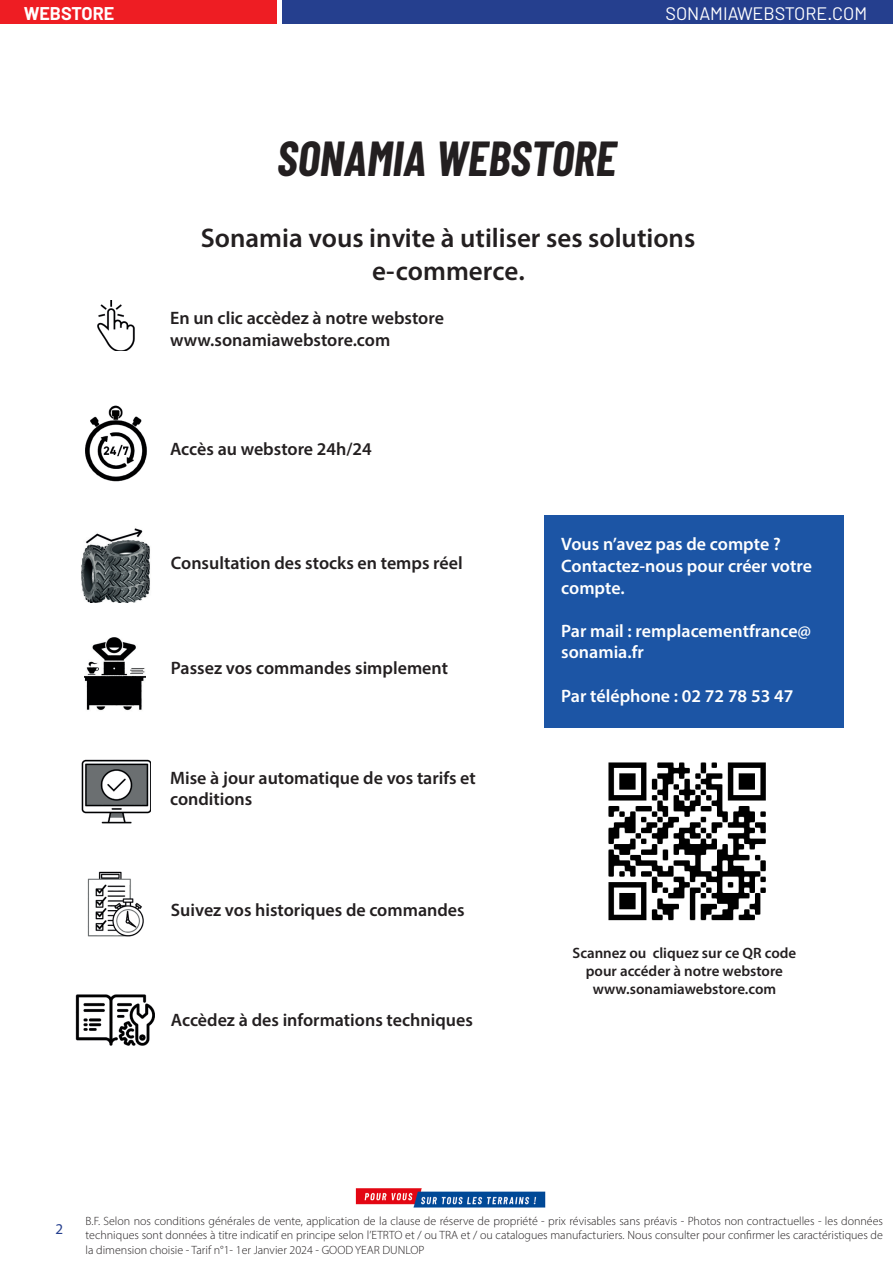
<style>
.page{position:relative;width:893px;height:1263px;background:#fff}
.page>*{position:absolute;margin:0;border:0;box-sizing:border-box;transform-origin:0 0}
.t1{font:italic 700 48px "Barlow Condensed";color:#231f20}
.t2{font:600 27px/32.4px "Myriad Pro";color:#231f20;text-align:center}
.t3{font:600 18px/21.6px "Myriad Pro";color:#231f20}
.t4{font:600 18px/21.6px "Myriad Pro";color:#fff}
.t5{font:18px "Barlow";color:#fff}
.t6{font:700 18px "Barlow";color:#fff}
.t7{font:600 15px "Myriad Pro";color:#231f20}
.t8{font:15px "Myriad Pro";color:#253f8e}
.t9{font:300 12px/14.4px "Myriad Pro";color:#231f20;text-align:justify}
</style>
<div class="page">
<img style="left:355px;top:1188px;width:191px;height:20px">
<div style="left:283px;top:0;width:610px;height:24px;background:#253f8e"></div>
<div style="left:0;top:0;width:276px;height:24px;background:#ee1d23"></div>
<img style="left:608px;top:762px;width:158px;height:159px">
<img style="left:97px;top:301px;width:38px;height:49px">
<img style="left:85px;top:405px;width:62px;height:77px">
<img style="left:81px;top:528px;width:69px;height:75px">
<img style="left:84px;top:637px;width:61px;height:74px">
<img style="left:81px;top:759px;width:70px;height:65px">
<img style="left:87px;top:871px;width:56px;height:65px">
<img style="left:75px;top:994px;width:79px;height:52px">
<div style="left:545px;top:515px;width:299px;height:213px;background:#1c55a5"></div>
<p class="t6" style="left:24px;top:0;width:92px">WEBSTORE</p>
<h3 class="t5" style="left:665px;top:2px;width:203px">SONAMIAWEBSTORE.COM</h3>
<p class="t1" style="left:277px;top:129px;width:341px">SONAMIA WEBSTORE</p>
<h2 class="t2" style="left:201px;top:221px;width:496px">Sonamia vous invite à utiliser ses solutions e-commerce.</h2>
<p class="t3" style="left:170px;top:307px;width:275px">En un clic accèdez à notre webstore</p>
<p class="t3" style="left:170px;top:329px;width:222px">www.sonamiawebstore.com</p>
<p class="t3" style="left:170px;top:438px;width:203px">Accès au webstore 24h/24</p>
<p class="t3" style="left:171px;top:552px;width:293px">Consultation des stocks en temps réel</p>
<p class="t3" style="left:171px;top:657px;width:279px">Passez vos commandes simplement</p>
<p class="t3" style="left:170px;top:766px;width:307px">Mise à jour automatique de vos tarifs et conditions</p>
<p class="t3" style="left:171px;top:899px;width:295px">Suivez vos historiques de commandes</p>
<p class="t3" style="left:171px;top:1009px;width:303px">Accèdez à des informations techniques</p>
<p class="t4" style="left:561px;top:533px;width:221px">Vous n’avez pas de compte ?</p>
<p class="t4" style="left:561px;top:555px;width:252px">Contactez-nous pour créer votre compte.</p>
<p class="t4" style="left:561px;top:620px;width:251px">Par mail : remplacementfrance@ sonamia.fr</p>
<p class="t4" style="left:561px;top:684px;width:234px">Par téléphone : 02 72 78 53 47</p>
<p class="t7" style="left:572px;top:943px;width:225px">Scannez ou cliquez sur ce QR code</p>
<p class="t7" style="left:586px;top:961px;width:199px">pour accéder à notre webstore</p>
<p class="t7" style="left:593px;top:979px;width:185px">www.sonamiawebstore.com</p>
<p class="t8" style="left:56px;top:1220px;width:9px">2</p>
<p class="t9" style="left:86px;top:1213px;width:799px">B.F. Selon nos conditions générales de vente, application de la clause de réserve de propriété - prix révisables sans préavis - Photos non contractuelles - les données techniques sont données à titre indicatif en principe selon l’ETRTO et / ou TRA et / ou catalogues manufacturiers. Nous consulter pour confirmer les caractéristiques de la dimension choisie - Tarif n°1- 1er Janvier 2024 - GOOD YEAR DUNLOP</p>
</div>
